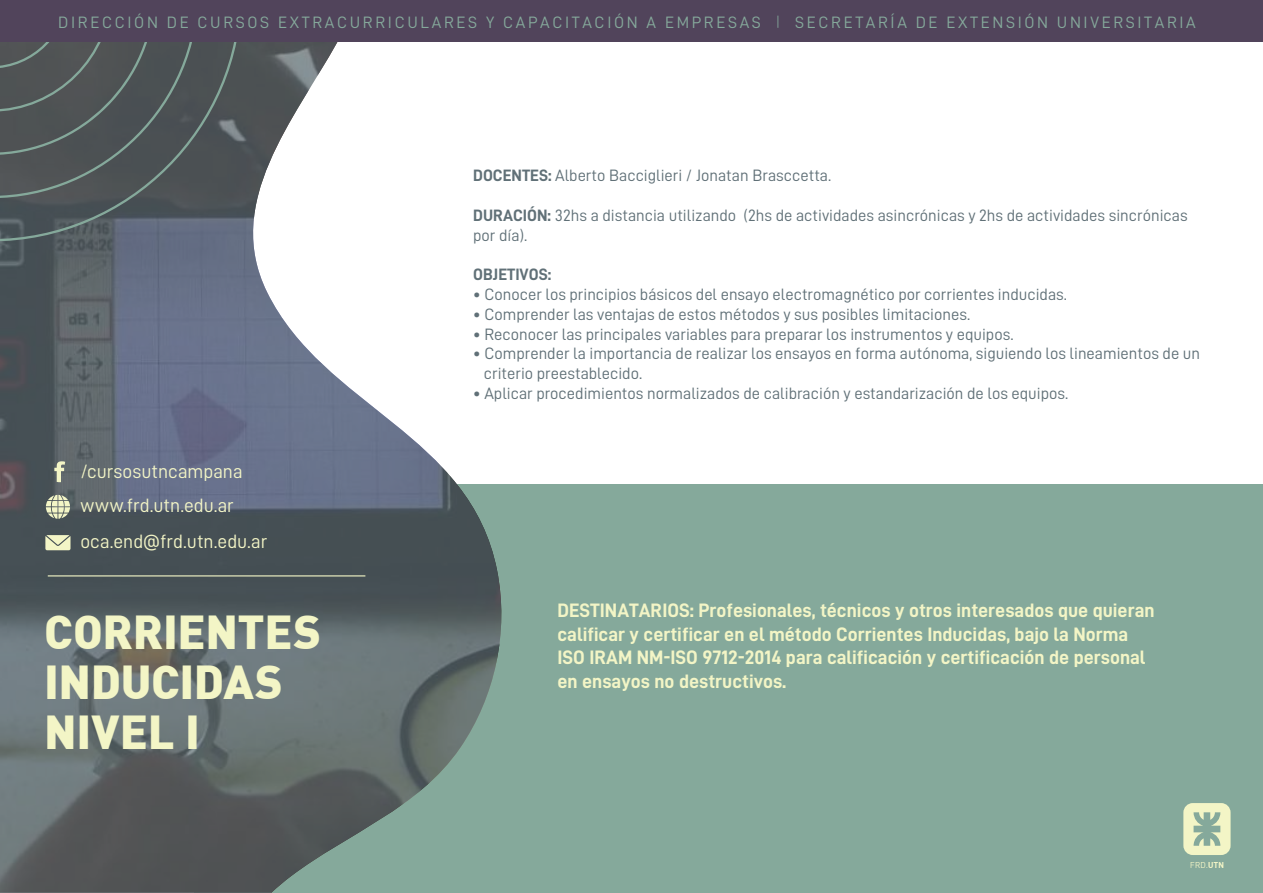
<style>
.page{position:relative;width:1263px;height:893px;background:#fff}
.page>*{position:absolute;margin:0;border:0;box-sizing:border-box;transform-origin:0 0}
.t1{font:900 46.65px/50.1px "DIN";letter-spacing:-.005em;color:#f3f5c6}
.t2{font:19.5px/23.4px "D DIN Bold";color:#f3f5c6}
.t3{font:19.35px/36.5px "D DIN";color:#f3f5c6}
.t4{font:16.5px/19.8px "D DIN";color:#607077}
.t5{font:16.5px "D DIN";letter-spacing:.16em;color:#85a99b}
.t6{font:16.5px "D DIN Bold";color:#607077}
.t7{font:8.7px "D DIN";color:#f3f5c6}
.s1{font-family:"Noto Sans TC";font-weight:300}
.s2{font-family:"D DIN Bold"}
</style>
<div class="page">
<div style="left:195px;top:485px;width:1068px;height:408px;background:#85a99b"></div>
<svg style="left:0;top:42px;width:509px;height:851px"></svg>
<svg style="left:0;top:42px;width:242px;height:199px;background:#515a60"></svg>
<svg style="left:0;top:42px;width:199px;height:156px;background:#505657"></svg>
<div style="left:0;top:0;width:1263px;height:42px;background:#51445b"></div>
<svg style="left:46px;top:495px;width:24px;height:24px"></svg>
<svg style="left:45px;top:535px;width:26px;height:15px"></svg>
<svg style="left:54px;top:461px;width:11px;height:21px"></svg>
<hr style="left:48px;top:575px;width:317px;height:1px;background:#f3f5c6">
<svg style="left:1183px;top:803px;width:47px;height:52px"></svg>
<p class="t5" style="left:58px;top:14px;width:1139px">DIRECCIÓN DE CURSOS EXTRACURRICULARES Y CAPACITACIÓN A EMPRESAS <span class="s1">∣</span> SECRETARÍA DE EXTENSIÓN UNIVERSITARIA</p>
<p class="t3" style="left:80px;top:453px;width:164px">/cursosutncampana</p>
<p class="t3" style="left:80px;top:486px;width:188px">www.frd.utn.edu.ar oca.end@frd.utn.edu.ar</p>
<h1 class="t1" style="left:44px;top:604px;width:278px">CORRIENTES<br>INDUCIDAS<br>NIVEL I</h1>
<p class="t4" style="left:473px;top:165px;width:360px"><span class="s2">DOCENTES:</span> Alberto Bacciglieri / Jonatan Brasccetta.</p>
<p class="t4" style="left:473px;top:205px;width:716px"><span class="s2">DURACIÓN:</span> 32hs a distancia utilizando (2hs de actividades asincrónicas y 2hs de actividades sincrónicas por día).</p>
<p class="t6" style="left:473px;top:265px;width:80px">OBJETIVOS:</p>
<p class="t4" style="left:473px;top:284px;width:595px"><span class="s2">•</span> Conocer los principios básicos del ensayo electromagnético por corrientes inducidas.</p>
<p class="t4" style="left:473px;top:304px;width:499px"><span class="s2">•</span> Comprender las ventajas de estos métodos y sus posibles limitaciones.</p>
<p class="t4" style="left:473px;top:324px;width:542px"><span class="s2">•</span> Reconocer las principales variables para preparar los instrumentos y equipos.</p>
<p class="t4" style="left:484px;top:344px;width:718px;text-indent:-11px"><span class="s2">•</span> Comprender la importancia de realizar los ensayos en forma autónoma, siguiendo los lineamientos de un criterio preestablecido.</p>
<p class="t4" style="left:473px;top:383px;width:597px"><span class="s2">•</span> Aplicar procedimientos normalizados de calibración y estandarización de los equipos.</p>
<p class="t2" style="left:557px;top:599px;width:599px">DESTINATARIOS: Profesionales, técnicos y otros interesados que quieran calificar y certificar en el método Corrientes Inducidas, bajo la Norma ISO IRAM NM-ISO 9712-2014 para calificación y certificación de personal en ensayos no destructivos.</p>
<p class="t7" style="left:1190px;top:860px;width:35px">FRD.<span class="s2">UTN</span></p>
</div>
